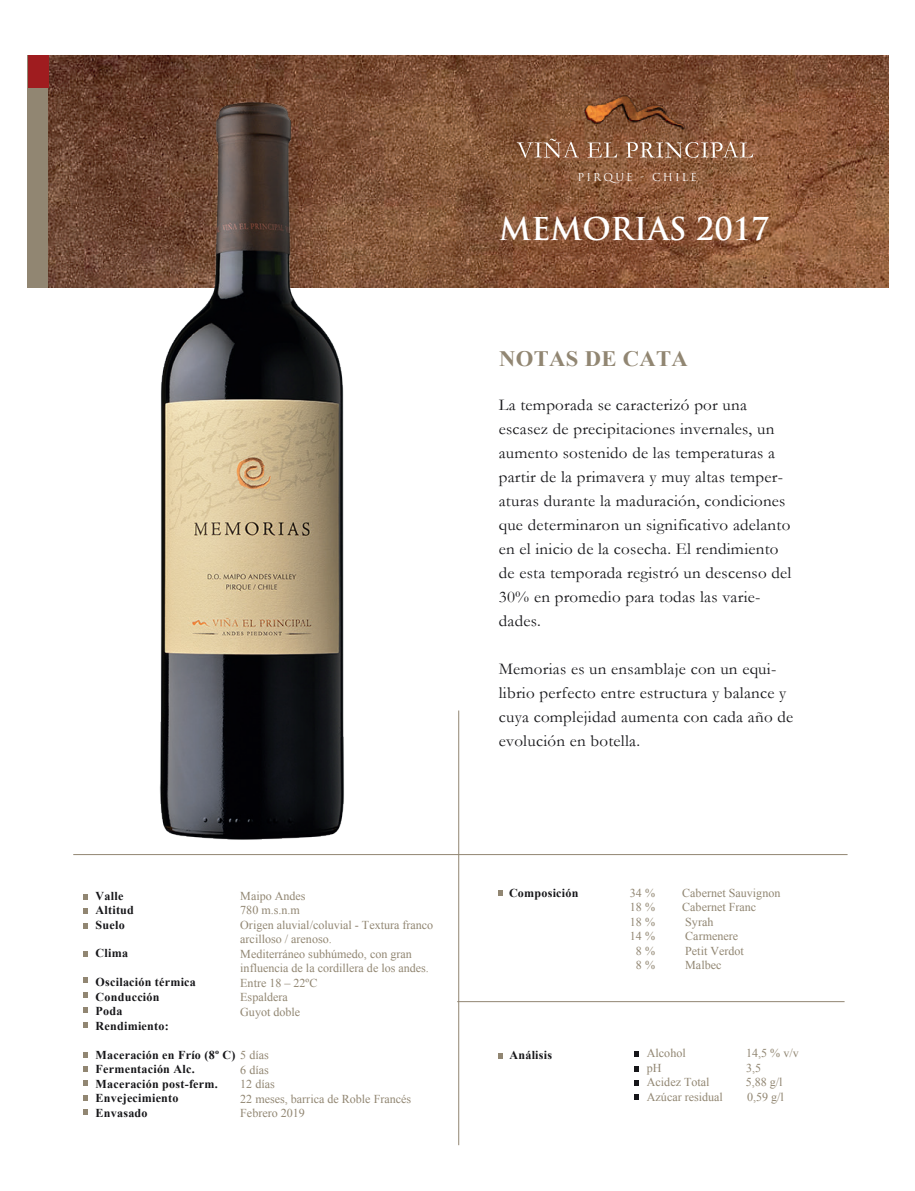
<style>
.page{position:relative;width:915px;height:1191px;background:#fff}
.page>*{position:absolute;margin:0;border:0;box-sizing:border-box;transform-origin:0 0}
.t1{font:700 30.6px "Trajan Pro";color:#fff}
.t2{font:700 22.05px "Times New Roman";letter-spacing:.015em;color:#918672}
.t3{font:16.5px/24px "Garamond";letter-spacing:.015em;color:#161619}
.t4{font:12px/14.4px "Times New Roman";color:#918672}
.t5{font:700 12px/14.4px "Times New Roman";letter-spacing:.02em;color:#161619}
.t6{font:10.65px "Trajan";letter-spacing:.2em;color:#fff}
.s1{font-weight:400;color:#918672}
</style>
<div class="page">
<img style="left:48px;top:55px;width:840px;height:232px">
<img style="left:571px;top:157px;width:128px;height:5px">
<svg style="left:516px;top:139px;width:62px;height:19px"></svg>
<svg style="left:587px;top:142px;width:30px;height:16px"></svg>
<svg style="left:625px;top:142px;width:128px;height:16px;background:#a77f67"></svg>
<img style="left:574px;top:92px;width:127px;height:40px">
<img style="left:575px;top:91px;width:127px;height:39px">
<div style="left:28px;top:55px;width:20px;height:232px;background:#918672"></div>
<div style="left:28px;top:55px;width:20px;height:33px;background:#9f1c1f"></div>
<hr style="left:458px;top:710px;width:1px;height:435px;background:#918672">
<hr style="left:73px;top:854px;width:774px;height:1px;background:#918672">
<hr style="left:457px;top:1001px;width:387px;height:1px;background:#918672">
<svg style="left:83px;top:894px;width:5px;height:5px"></svg>
<svg style="left:498px;top:890px;width:5px;height:6px"></svg>
<svg style="left:634px;top:1051px;width:4px;height:5px"></svg>
<svg style="left:634px;top:1066px;width:4px;height:5px"></svg>
<svg style="left:634px;top:1080px;width:4px;height:5px"></svg>
<svg style="left:634px;top:1094px;width:4px;height:6px"></svg>
<svg style="left:498px;top:1053px;width:5px;height:5px"></svg>
<svg style="left:83px;top:908px;width:5px;height:6px"></svg>
<svg style="left:83px;top:923px;width:5px;height:5px"></svg>
<svg style="left:83px;top:951px;width:5px;height:5px"></svg>
<svg style="left:83px;top:977px;width:5px;height:6px"></svg>
<svg style="left:83px;top:992px;width:5px;height:5px"></svg>
<svg style="left:83px;top:1007px;width:5px;height:5px"></svg>
<svg style="left:83px;top:1022px;width:5px;height:6px"></svg>
<svg style="left:83px;top:1052px;width:5px;height:5px"></svg>
<svg style="left:83px;top:1066px;width:5px;height:6px"></svg>
<svg style="left:83px;top:1080px;width:5px;height:5px"></svg>
<svg style="left:83px;top:1095px;width:5px;height:6px"></svg>
<svg style="left:83px;top:1109px;width:5px;height:5px"></svg>
<img style="left:133px;top:79px;width:235px;height:777px">
<p class="t4" style="left:240px;top:888px;width:194px">Maipo Andes<br>780 m.s.n.m<br>Origen aluvial/coluvial - Textura franco arcilloso / arenoso.<br>Mediterráneo subhúmedo, con gran influencia de la cordillera de los andes.<br>Entre 18 – 22ºC<br>Espaldera<br>Guyot doble</p>
<p class="t5" style="left:96px;top:888px;width:40px">Valle<br>Altitud<br>Suelo</p>
<p class="t5" style="left:96px;top:946px;width:34px">Clima</p>
<p class="t5" style="left:96px;top:975px;width:102px">Oscilación térmica<br>Conducción<br>Poda<br>Rendimiento:</p>
<p class="t5" style="left:96px;top:1047px;width:174px">Maceración en Frío (8º C) <span class="s1">5 días<br></span>Fermentación Alc.<br>Maceración post-ferm.<br>Envejecimiento<br>Envasado</p>
<p class="t4" style="left:240px;top:1062px;width:172px">6 días<br>12 días<br>22 meses, barrica de Roble Francés<br>Febrero 2019</p>
<p class="t6" style="left:577px;top:171px;width:121px">PIRQUE - CHILE</p>
<h1 class="t1" style="left:499px;top:210px;width:272px">MEMORIAS 2017</h1>
<h2 class="t2" style="left:499px;top:343px;width:190px">NOTAS DE CATA</h2>
<p class="t3" style="left:498px;top:392px;width:294px">La temporada se caracterizó por una escasez de precipitaciones invernales, un aumento sostenido de las temperaturas a partir de la primavera y muy altas temper&shy;aturas durante la maduración, condiciones que determinaron un significativo adelanto en el inicio de la cosecha. El rendimiento de esta temporada registró un descenso del 30% en promedio para todas las varie&shy;dades.</p>
<p class="t3" style="left:498px;top:656px;width:296px">Memorias es un ensamblaje con un equi&shy;librio perfecto entre estructura y balance y cuya complejidad aumenta con cada año de evolución en botella.</p>
<p class="t5" style="left:509px;top:885px;width:71px">Composición</p>
<p class="t4" style="left:629px;top:885px;width:27px">34 %</p>
<p class="t4" style="left:682px;top:885px;width:100px">Cabernet Sauvignon</p>
<p class="t4" style="left:629px;top:900px;width:27px">18 %</p>
<p class="t4" style="left:682px;top:900px;width:76px">Cabernet Franc</p>
<p class="t4" style="left:629px;top:914px;width:27px">18 %</p>
<p class="t4" style="left:685px;top:914px;width:30px">Syrah</p>
<p class="t4" style="left:629px;top:929px;width:27px">14 %</p>
<p class="t4" style="left:685px;top:929px;width:54px">Carmenere</p>
<p class="t4" style="left:635px;top:943px;width:21px">8 %</p>
<p class="t4" style="left:685px;top:943px;width:60px">Petit Verdot</p>
<p class="t4" style="left:635px;top:958px;width:21px">8 %</p>
<p class="t4" style="left:685px;top:958px;width:38px">Malbec</p>
<p class="t5" style="left:509px;top:1047px;width:44px">Análisis</p>
<p class="t4" style="left:646px;top:1045px;width:40px">Alcohol</p>
<p class="t4" style="left:745px;top:1045px;width:54px">14,5 % v/v</p>
<p class="t4" style="left:646px;top:1060px;width:16px">pH</p>
<p class="t4" style="left:745px;top:1060px;width:17px">3,5</p>
<p class="t4" style="left:646px;top:1074px;width:64px">Acidez Total</p>
<p class="t4" style="left:745px;top:1074px;width:38px">5,88 g/l</p>
<p class="t4" style="left:646px;top:1089px;width:78px">Azúcar residual</p>
<p class="t4" style="left:746px;top:1089px;width:38px">0,59 g/l</p>
</div>
